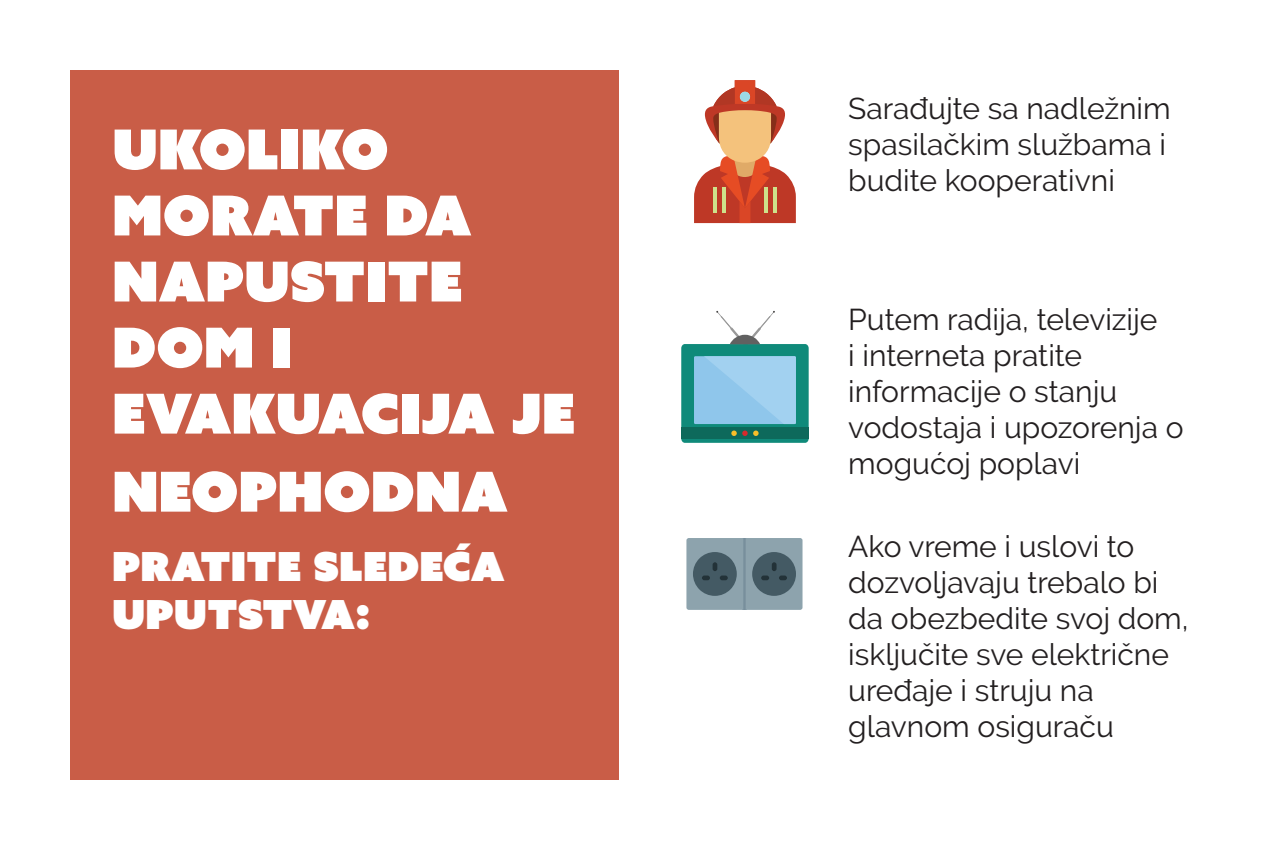
<style>
.page{position:relative;width:1276px;height:851px;background:#fff}
.page>*{position:absolute;margin:0;border:0;box-sizing:border-box;transform-origin:0 0}
.t1{font:55px/66px "Azo Sans Uber";color:#fff}
.t2{font:40px/48px "Azo Sans Uber";color:#fff}
.t3{font:30px/36px "Raleway";color:#231f20}
</style>
<div class="page">
<div style="left:71px;top:71px;width:548px;height:709px;background:#c95d47"></div>
<svg style="left:694px;top:80px;width:102px;height:143px"></svg>
<svg style="left:757px;top:311px;width:17px;height:20px"></svg>
<svg style="left:717px;top:311px;width:17px;height:20px"></svg>
<div style="left:681px;top:344px;width:127px;height:99px;background:#0f8a7a;border-radius:4px"></div>
<div style="left:681px;top:427px;width:127px;height:11px;background:#0d695b"></div>
<svg style="left:731px;top:430px;width:16px;height:6px"></svg>
<svg style="left:753px;top:430px;width:5px;height:6px"></svg>
<div style="left:694px;top:356px;width:102px;height:68px;background:#8fc6eb"></div>
<svg style="left:704px;top:356px;width:92px;height:68px"></svg>
<svg style="left:730px;top:327px;width:31px;height:18px"></svg>
<svg style="left:686px;top:538px;width:116px;height:71px;background:#728892"></svg>
<div style="left:761px;top:575px;width:8px;height:5px;background:#233238;border-radius:2px"></div>
<div style="left:779px;top:575px;width:8px;height:5px;background:#233238;border-radius:2px"></div>
<h1 class="t1" style="left:112px;top:116px;width:464px">UKOLIKO<br>MORATE DA<br>NAPUSTITE<br>DOM I<br>EVAKUACIJA JE</h1>
<h1 class="t1" style="left:112px;top:458px;width:397px">NEOPHODNA</h1>
<h2 class="t2" style="left:112px;top:542px;width:394px">PRATITE SLEDEĆA<br>UPUTSTVA:</h2>
<p class="t3" style="left:848px;top:90px;width:324px">Sarađujte sa nadležnim spasilačkim službama i budite kooperativni</p>
<p class="t3" style="left:848px;top:301px;width:337px">Putem radija, televizije<br>i interneta pratite informacije o stanju vodostaja i upozorenja o mogućoj poplavi</p>
<p class="t3" style="left:848px;top:528px;width:342px">Ako vreme i uslovi to dozvoljavaju trebalo bi da obezbedite svoj dom, isključite sve električne uređaje i struju na glavnom osiguraču</p>
</div>
